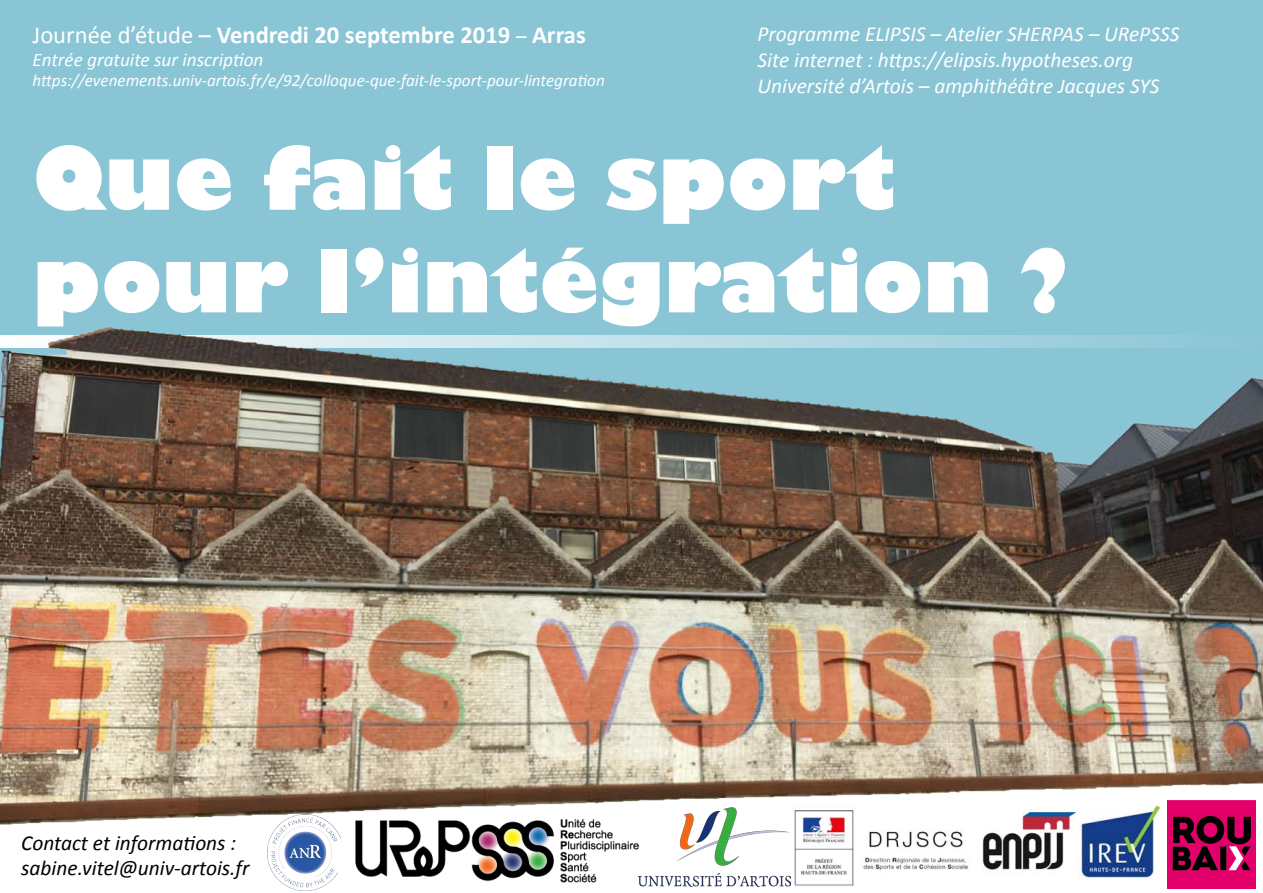
<style>
.page{position:relative;width:1263px;height:893px;background:#fff}
.page>*{position:absolute;margin:0;border:0;box-sizing:border-box;transform-origin:0 0}
.t1{font:800 85.5px "Gill Sans";color:#fff}
.t2{font:700 24.6px "Calibri";color:#fff}
.t3{font:italic 21.3px "Calibri";color:#fff}
.t4{font:italic 21.3px "Calibri";color:#000}
.t5{font:italic 19.2px "Calibri";color:#fff}
.t6{font:italic 17.1px "Calibri";color:#fff}
.s1{font-weight:400}
.s2{font-weight:400;font-style:italic;font-size:21.3px}
</style>
<div class="page">
<div style="left:0;top:0;width:1263px;height:522px;background:#8ac5d6"></div>
<img style="left:0;top:327px;width:1263px;height:498px">
<img style="left:292px;top:801px;width:405px;height:82px">
<img style="left:638px;top:808px;width:152px;height:79px">
<img style="left:1067px;top:801px;width:107px;height:88px">
<img style="left:1168px;top:801px;width:87px;height:87px">
<img style="left:268px;top:815px;width:73px;height:75px">
<img style="left:792px;top:806px;width:181px;height:80px">
<img style="left:973px;top:806px;width:103px;height:82px">
<p class="t2" style="left:33px;top:19px;width:555px"><span class="s1">Journée d’étude –</span> Vendredi 20 septembre 2019 <span class="s2">–</span> Arras</p>
<p class="t5" style="left:33px;top:46px;width:232px">Entrée gratuite sur inscription</p>
<p class="t6" style="left:33px;top:69px;width:574px">https://evenements.univ-artois.fr/e/92/colloque-que-fait-le-sport-pour-lintegration</p>
<p class="t3" style="left:757px;top:20px;width:423px">Programme ELIPSIS – Atelier SHERPAS – URePSSS</p>
<p class="t3" style="left:757px;top:45px;width:377px">Site internet : https://elipsis.hypotheses.org</p>
<p class="t3" style="left:757px;top:71px;width:403px">Université d’Artois – amphithéâtre Jacques SYS</p>
<p class="t1" style="left:33px;top:125px;width:865px">Que fait le sport</p>
<p class="t1" style="left:33px;top:227px;width:1038px">pour l’intégration ?</p>
<p class="t4" style="left:21px;top:828px;width:216px">Contact et informations :</p>
<p class="t4" style="left:21px;top:854px;width:230px">sabine.vitel@univ-artois.fr</p>
</div>
